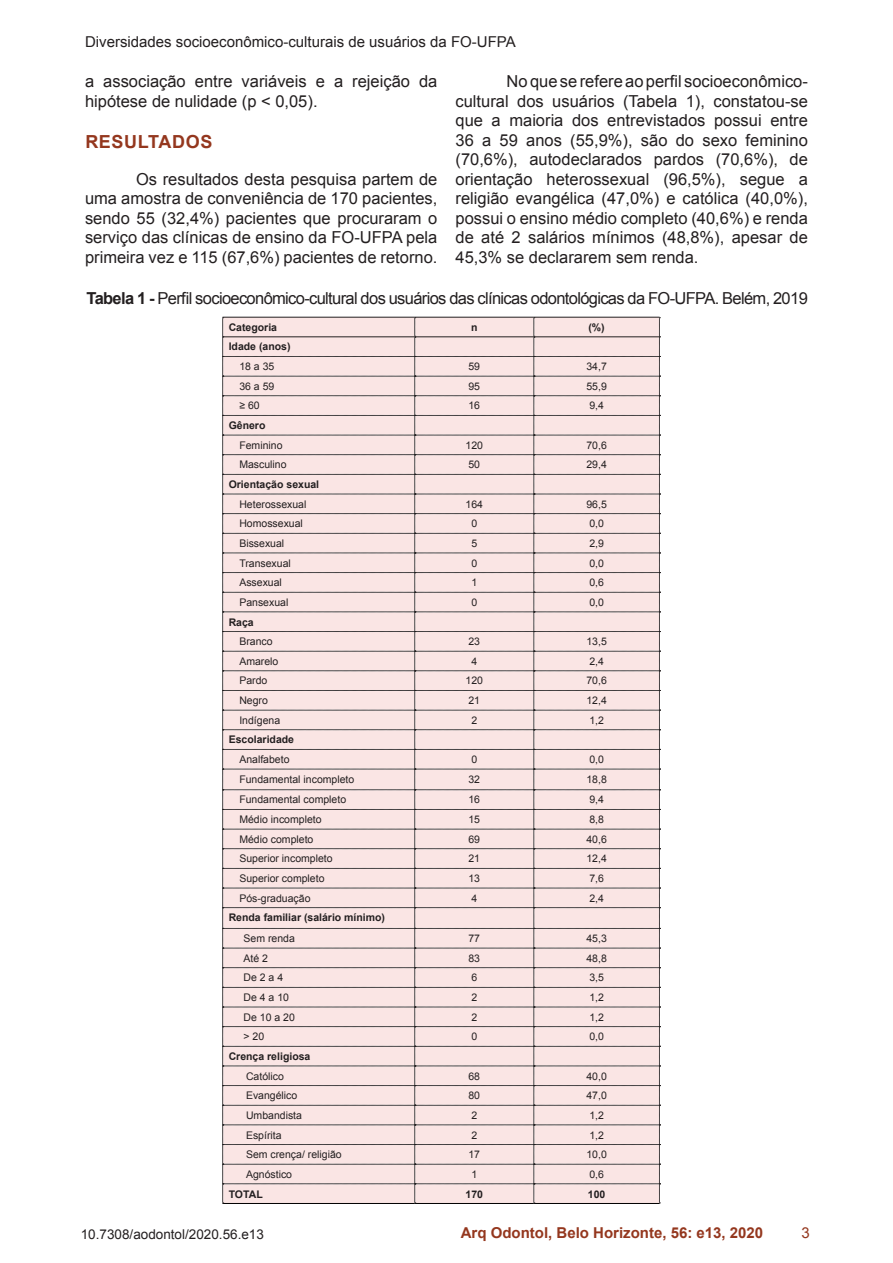
<style>
.page{position:relative;width:893px;height:1263px;background:#fff}
.page>*{position:absolute;margin:0;border:0;box-sizing:border-box;transform-origin:0 0}
.t1{font:700 18px "Arial";letter-spacing:.035em;color:#94371e}
.t2{font:16.5px/19.5px "Arial";color:#231f20;text-align:justify}
.t3{font:16.5px "Arial";letter-spacing:-.04em;color:#231f20}
.t4{font:15px "Arial";color:#231f20}
.t5{font:700 15px "Arial";color:#94371e}
.t6{font:15px "Arial";color:#94371e}
.t7{font:13.5px "Arial";color:#231f20}
.t8{font:10.5px "Arial";color:#231f20}
.t9{font:700 10.5px "Arial";color:#231f20}
.s1{font-weight:700}
</style>
<div class="page">
<svg style="left:222px;top:317px;width:438px;height:887px;background:#f0dcdb"></svg>
<hr style="left:223px;top:317px;width:192px;height:1px;background:#231f20">
<hr style="left:415px;top:317px;width:119px;height:1px;background:#231f20">
<hr style="left:534px;top:317px;width:126px;height:1px;background:#231f20">
<hr style="left:223px;top:336px;width:192px;height:1px;background:#231f20">
<hr style="left:415px;top:336px;width:119px;height:1px;background:#231f20">
<hr style="left:534px;top:336px;width:125px;height:1px;background:#231f20">
<p class="t4" style="left:85px;top:32px;width:432px">Diversidades socioeconômico-culturais de usuários da FO-UFPA</p>
<p class="t2" style="left:85px;top:72px;width:354px">a associação entre variáveis e a rejeição da hipótese de nulidade (p &lt; 0,05).</p>
<p class="t1" style="left:85px;top:129px;width:129px">RESULTADOS</p>
<p class="t2" style="left:85px;top:169px;width:354px;text-indent:51px">Os resultados desta pesquisa partem de uma amostra de conveniência de 170 pacientes, sendo 55 (32,4%) pacientes que procuraram o serviço das clínicas de ensino da FO-UFPA pela primeira vez e 115 (67,6%) pacientes de retorno.</p>
<p class="t2" style="left:455px;top:72px;width:354px;text-indent:51px">No que se refere ao perfil socioeconômico&shy;cultural dos usuários (Tabela 1), constatou-se que a maioria dos entrevistados possui entre 36 a 59 anos (55,9%), são do sexo feminino (70,6%), autodeclarados pardos (70,6%), de orientação heterossexual (96,5%), segue a religião evangélica (47,0%) e católica (40,0%), possui o ensino médio completo (40,6%) e renda de até 2 salários mínimos (48,8%), apesar de 45,3% se declararem sem renda.</p>
<p class="t3" style="left:86px;top:286px;width:723px"><span class="s1">Tabela 1 -</span> Perfil socioeconômico-cultural dos usuários das clínicas odontológicas da FO-UFPA. Belém, 2019</p>
<p class="t9" style="left:229px;top:320px;width:50px">Categoria</p>
<p class="t9" style="left:471px;top:320px;width:8px">n</p>
<p class="t9" style="left:588px;top:320px;width:18px">(%)</p>
<p class="t9" style="left:229px;top:339px;width:63px">Idade (anos)</p>
<p class="t8" style="left:239px;top:359px;width:37px">18 a 35</p>
<p class="t8" style="left:468px;top:359px;width:13px">59</p>
<p class="t8" style="left:586px;top:359px;width:22px">34,7</p>
<p class="t8" style="left:239px;top:379px;width:37px">36 a 59</p>
<p class="t8" style="left:468px;top:379px;width:13px">95</p>
<p class="t8" style="left:586px;top:379px;width:22px">55,9</p>
<p class="t8" style="left:239px;top:398px;width:22px">≥ 60</p>
<p class="t8" style="left:468px;top:398px;width:13px">16</p>
<p class="t8" style="left:589px;top:398px;width:16px">9,4</p>
<p class="t9" style="left:229px;top:418px;width:38px">Gênero</p>
<p class="t8" style="left:239px;top:438px;width:45px">Feminino</p>
<p class="t8" style="left:466px;top:438px;width:19px">120</p>
<p class="t8" style="left:586px;top:438px;width:22px">70,6</p>
<p class="t8" style="left:239px;top:457px;width:49px">Masculino</p>
<p class="t8" style="left:468px;top:457px;width:13px">50</p>
<p class="t8" style="left:586px;top:457px;width:22px">29,4</p>
<p class="t9" style="left:229px;top:477px;width:92px">Orientação sexual</p>
<p class="t8" style="left:239px;top:497px;width:69px">Heterossexual</p>
<p class="t8" style="left:466px;top:497px;width:19px">164</p>
<p class="t8" style="left:586px;top:497px;width:22px">96,5</p>
<p class="t8" style="left:239px;top:516px;width:65px">Homossexual</p>
<p class="t8" style="left:471px;top:516px;width:7px">0</p>
<p class="t8" style="left:589px;top:516px;width:16px">0,0</p>
<p class="t8" style="left:239px;top:536px;width:46px">Bissexual</p>
<p class="t8" style="left:471px;top:536px;width:7px">5</p>
<p class="t8" style="left:589px;top:536px;width:16px">2,9</p>
<p class="t8" style="left:239px;top:556px;width:53px">Transexual</p>
<p class="t8" style="left:471px;top:556px;width:7px">0</p>
<p class="t8" style="left:589px;top:556px;width:16px">0,0</p>
<p class="t8" style="left:239px;top:575px;width:44px">Assexual</p>
<p class="t8" style="left:471px;top:575px;width:7px">1</p>
<p class="t8" style="left:589px;top:575px;width:16px">0,6</p>
<p class="t8" style="left:239px;top:595px;width:51px">Pansexual</p>
<p class="t8" style="left:471px;top:595px;width:7px">0</p>
<p class="t8" style="left:589px;top:595px;width:16px">0,0</p>
<p class="t9" style="left:229px;top:614px;width:27px">Raça</p>
<p class="t8" style="left:239px;top:634px;width:35px">Branco</p>
<p class="t8" style="left:468px;top:634px;width:13px">23</p>
<p class="t8" style="left:586px;top:634px;width:22px">13,5</p>
<p class="t8" style="left:239px;top:654px;width:41px">Amarelo</p>
<p class="t8" style="left:471px;top:654px;width:7px">4</p>
<p class="t8" style="left:589px;top:654px;width:16px">2,4</p>
<p class="t8" style="left:239px;top:673px;width:30px">Pardo</p>
<p class="t8" style="left:466px;top:673px;width:19px">120</p>
<p class="t8" style="left:586px;top:673px;width:22px">70,6</p>
<p class="t8" style="left:239px;top:693px;width:30px">Negro</p>
<p class="t8" style="left:468px;top:693px;width:13px">21</p>
<p class="t8" style="left:586px;top:693px;width:22px">12,4</p>
<p class="t8" style="left:239px;top:713px;width:42px">Indígena</p>
<p class="t8" style="left:471px;top:713px;width:7px">2</p>
<p class="t8" style="left:589px;top:713px;width:16px">1,2</p>
<p class="t9" style="left:229px;top:732px;width:67px">Escolaridade</p>
<p class="t8" style="left:239px;top:752px;width:52px">Analfabeto</p>
<p class="t8" style="left:471px;top:752px;width:7px">0</p>
<p class="t8" style="left:589px;top:752px;width:16px">0,0</p>
<p class="t8" style="left:239px;top:772px;width:116px">Fundamental incompleto</p>
<p class="t8" style="left:468px;top:772px;width:13px">32</p>
<p class="t8" style="left:586px;top:772px;width:22px">18,8</p>
<p class="t8" style="left:239px;top:792px;width:108px">Fundamental completo</p>
<p class="t8" style="left:468px;top:792px;width:13px">16</p>
<p class="t8" style="left:589px;top:792px;width:16px">9,4</p>
<p class="t8" style="left:239px;top:812px;width:84px">Médio incompleto</p>
<p class="t8" style="left:468px;top:812px;width:13px">15</p>
<p class="t8" style="left:589px;top:812px;width:16px">8,8</p>
<p class="t8" style="left:239px;top:832px;width:76px">Médio completo</p>
<p class="t8" style="left:468px;top:832px;width:13px">69</p>
<p class="t8" style="left:586px;top:832px;width:22px">40,6</p>
<p class="t8" style="left:239px;top:851px;width:95px">Superior incompleto</p>
<p class="t8" style="left:468px;top:851px;width:13px">21</p>
<p class="t8" style="left:586px;top:851px;width:22px">12,4</p>
<p class="t8" style="left:239px;top:871px;width:87px">Superior completo</p>
<p class="t8" style="left:468px;top:871px;width:13px">13</p>
<p class="t8" style="left:589px;top:871px;width:16px">7,6</p>
<p class="t8" style="left:239px;top:891px;width:73px">Pós-graduação</p>
<p class="t8" style="left:471px;top:891px;width:7px">4</p>
<p class="t8" style="left:589px;top:891px;width:16px">2,4</p>
<p class="t9" style="left:229px;top:910px;width:158px">Renda familiar (salário mínimo)</p>
<p class="t8" style="left:243px;top:931px;width:53px">Sem renda</p>
<p class="t8" style="left:468px;top:931px;width:13px">77</p>
<p class="t8" style="left:586px;top:931px;width:22px">45,3</p>
<p class="t8" style="left:243px;top:951px;width:26px">Até 2</p>
<p class="t8" style="left:468px;top:951px;width:13px">83</p>
<p class="t8" style="left:586px;top:951px;width:22px">48,8</p>
<p class="t8" style="left:243px;top:970px;width:41px">De 2 a 4</p>
<p class="t8" style="left:471px;top:970px;width:7px">6</p>
<p class="t8" style="left:589px;top:970px;width:16px">3,5</p>
<p class="t8" style="left:243px;top:990px;width:47px">De 4 a 10</p>
<p class="t8" style="left:471px;top:990px;width:7px">2</p>
<p class="t8" style="left:589px;top:990px;width:16px">1,2</p>
<p class="t8" style="left:243px;top:1010px;width:53px">De 10 a 20</p>
<p class="t8" style="left:471px;top:1010px;width:7px">2</p>
<p class="t8" style="left:589px;top:1010px;width:16px">1,2</p>
<p class="t8" style="left:243px;top:1029px;width:22px">&gt; 20</p>
<p class="t8" style="left:471px;top:1029px;width:7px">0</p>
<p class="t8" style="left:589px;top:1029px;width:16px">0,0</p>
<p class="t9" style="left:229px;top:1049px;width:83px">Crença religiosa</p>
<p class="t8" style="left:246px;top:1069px;width:39px">Católico</p>
<p class="t8" style="left:468px;top:1069px;width:13px">68</p>
<p class="t8" style="left:586px;top:1069px;width:22px">40,0</p>
<p class="t8" style="left:246px;top:1088px;width:53px">Evangélico</p>
<p class="t8" style="left:468px;top:1088px;width:13px">80</p>
<p class="t8" style="left:586px;top:1088px;width:22px">47,0</p>
<p class="t8" style="left:246px;top:1108px;width:58px">Umbandista</p>
<p class="t8" style="left:471px;top:1108px;width:7px">2</p>
<p class="t8" style="left:589px;top:1108px;width:16px">1,2</p>
<p class="t8" style="left:246px;top:1128px;width:37px">Espírita</p>
<p class="t8" style="left:471px;top:1128px;width:7px">2</p>
<p class="t8" style="left:589px;top:1128px;width:16px">1,2</p>
<p class="t8" style="left:246px;top:1147px;width:97px">Sem crença/ religião</p>
<p class="t8" style="left:468px;top:1147px;width:13px">17</p>
<p class="t8" style="left:586px;top:1147px;width:22px">10,0</p>
<p class="t8" style="left:246px;top:1167px;width:48px">Agnóstico</p>
<p class="t8" style="left:471px;top:1167px;width:7px">1</p>
<p class="t8" style="left:589px;top:1167px;width:16px">0,6</p>
<p class="t9" style="left:229px;top:1186px;width:36px">TOTAL</p>
<p class="t9" style="left:466px;top:1186px;width:19px">170</p>
<p class="t9" style="left:588px;top:1186px;width:19px">100</p>
<p class="t7" style="left:81px;top:1225px;width:185px">10.7308/aodontol/2020.56.e13</p>
<p class="t5" style="left:461px;top:1222px;width:304px">Arq Odontol, Belo Horizonte, 56: e13, 2020</p>
<p class="t6" style="left:801px;top:1222px;width:10px">3</p>
</div>
